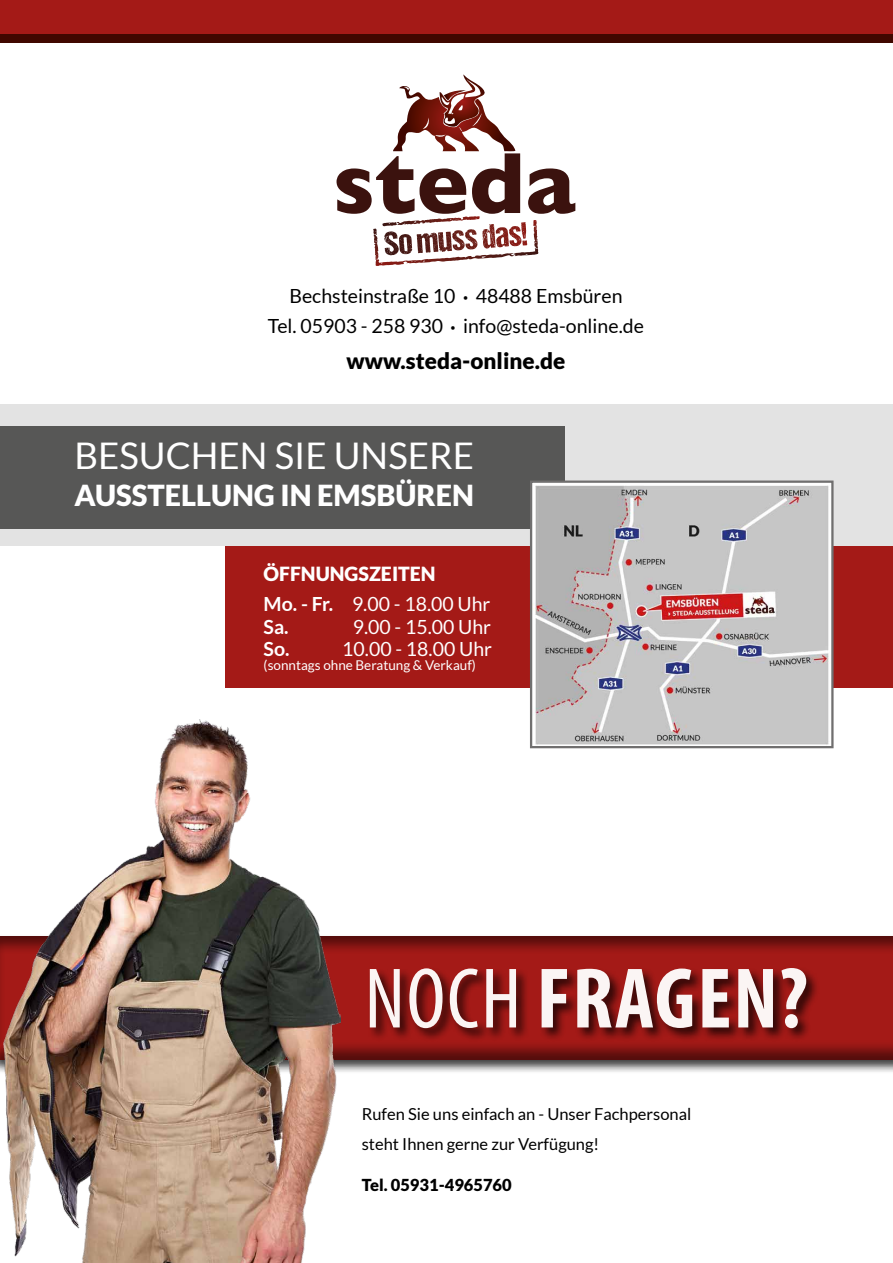
<style>
.page{position:relative;width:893px;height:1263px;background:#fff}
.page>*{position:absolute;margin:0;border:0;box-sizing:border-box;transform-origin:0 0}
.t1{font:700 condensed 86.7px "Myriad Pro";letter-spacing:.02em;color:#fff}
.t2{font:36.75px "Lato";color:#fff}
.t3{font:900 28.95px "Lato";color:#fff}
.t4{font:900 22.5px "Lato";color:#000}
.t5{font:19.5px/30px "Lato";color:#000;text-align:center}
.t6{font:900 19.5px/30px "Lato";color:#fff}
.t7{font:19.5px "Lato";color:#fff}
.t8{font:700 19.5px "Lato";color:#fff}
.t9{font:16.5px/30px "Lato";color:#000}
.t10{font:900 16.5px "Lato";color:#000}
.t11{font:13.5px "Lato";color:#fff}
.s1{font-family:"Myriad Pro";font-weight:700}
.s2{font-weight:700}
.s3{font-weight:400}
</style>
<div class="page">
<div style="left:0;top:0;width:893px;height:34px;background:#a41a17"></div>
<div style="left:0;top:404px;width:893px;height:275px;background:#e3e3e3"></div>
<div style="left:0;top:34px;width:893px;height:9px;background:#400700"></div>
<div style="left:0;top:934px;width:893px;height:140px;background:#000;opacity:.75"></div>
<div style="left:0;top:934px;width:893px;height:126px;background:#000;opacity:.5"></div>
<svg style="left:337px;top:75px;width:238px;height:191px"></svg>
<div style="left:368px;top:966px;width:452px;height:76px;background:#000;opacity:.75"></div>
<div style="left:219px;top:546px;width:674px;height:141px;background:#a41a17"></div>
<div style="left:0;top:426px;width:564px;height:102px;background:#575756"></div>
<img style="left:533px;top:483px;width:298px;height:262px">
<div style="left:530px;top:480px;width:304px;height:268px;border:2px solid #706f6f"></div>
<div style="left:0;top:546px;width:224px;height:141px;background:#fff"></div>
<img style="left:3px;top:720px;width:337px;height:543px">
<p class="t5" style="left:268px;top:281px;width:377px">Bechsteinstraße 10 <span class="s1">·</span> 48488 Emsbüren<br>Tel. 05903 - 258 930 <span class="s1">·</span> info@steda-online.de</p>
<p class="t4" style="left:347px;top:348px;width:220px">www.steda-online.de</p>
<h2 class="t2" style="left:74px;top:435px;width:401px">BESUCHEN SIE UNSERE</h2>
<h3 class="t3" style="left:74px;top:478px;width:401px">AUSSTELLUNG IN EMSBÜREN</h3>
<p class="t6" style="left:264px;top:559px;width:228px">ÖFFNUNGSZEITEN<br><span class="s2">Mo. - Fr.</span> <span class="s3">9.00 - 18.00 Uhr</span></p>
<p class="t8" style="left:264px;top:615px;width:27px">Sa.</p>
<p class="t7" style="left:353px;top:616px;width:140px">9.00 - 15.00 Uhr</p>
<p class="t8" style="left:264px;top:638px;width:27px">So.</p>
<p class="t7" style="left:342px;top:638px;width:151px">10.00 - 18.00 Uhr</p>
<p class="t11" style="left:264px;top:657px;width:214px">(sonntags ohne Beratung &amp; Verkauf)</p>
<h1 class="t1" style="left:365px;top:944px;width:445px"><span class="s3">NOCH</span> FRAGEN?</h1>
<p class="t9" style="left:362px;top:1099px;width:331px">Rufen Sie uns einfach an - Unser Fachpersonal steht Ihnen gerne zur Verfügung!</p>
<p class="t10" style="left:362px;top:1175px;width:151px">Tel. 05931-4965760</p>
</div>
